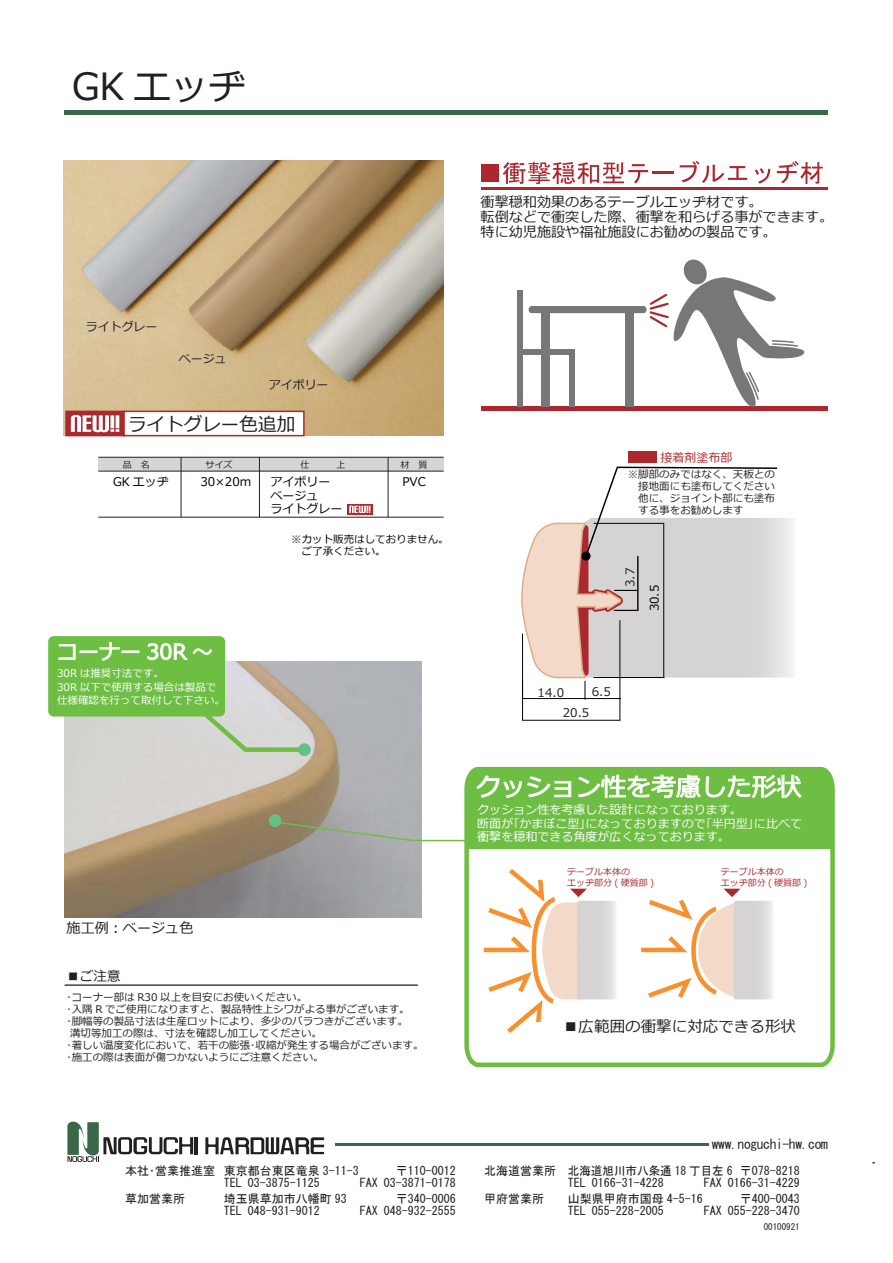
<style>
.page{position:relative;width:893px;height:1263px;background:#fff}
.page>*{position:absolute;margin:0;border:0;box-sizing:border-box;transform-origin:0 0}
.t1{font:37.5px "Meiryo";color:#231f20}
.t2{font:25.05px "Meiryo";color:#fff}
.t3{font:21px "Meiryo";color:#fff}
.t4{font:18.6px "Meiryo";color:#231f20}
.t5{font:15.6px "Meiryo";color:#231f20}
.t6{font:14.1px/15px "Meiryo";color:#231f20}
.t7{font:13.5px "MS Gothic";letter-spacing:-.025em;color:#231f20}
.t8{font:13.5px "Meiryo";color:#231f20}
.t9{font:12px/12.3px "MS Gothic";color:#231f20}
.t10{font:12px/13.5px "Meiryo";color:#fff}
.t11{font:12px "Meiryo";color:#231f20}
.t12{font:12px/13.5px "Meiryo";color:#000002}
.t13{font:12px "Meiryo";color:#ab292e}
.t14{font:12px "Meiryo";color:#050100}
.t15{font:10.5px/12px "Meiryo";color:#231f20;text-align:justify}
.t16{font:10.5px/13.5px "Meiryo";color:#fff}
.t17{font:10.5px/12px "Meiryo";color:#000002}
.t18{font:9px/10.5px "Meiryo";color:#ab292e}
.t19{font:9px "Meiryo";color:#231f20}
.t20{font:9px "MS Gothic";color:#231f20}
</style>
<div class="page">
<hr style="left:335px;top:1143px;width:374px;height:2px;background:#3a6748">
<hr style="left:64px;top:110px;width:763px;height:4px;background:#3a6748">
<hr style="left:195px;top:1137px;width:3px;height:17px;background:#231f20">
<svg style="left:67px;top:1121px;width:126px;height:41px"></svg>
<svg style="left:205px;top:1137px;width:119px;height:17px"></svg>
<img style="left:64px;top:161px;width:380px;height:275px">
<hr style="left:481px;top:188px;width:346px;height:2px;background:#ab292e">
<div style="left:481px;top:164px;width:17px;height:18px;background:#ab292e"></div>
<svg style="left:503px;top:162px;width:145px;height:22px"></svg>
<hr style="left:652px;top:172px;width:22px;height:2px;background:#ab292e">
<svg style="left:680px;top:161px;width:67px;height:22px"></svg>
<svg style="left:755px;top:168px;width:16px;height:16px"></svg>
<svg style="left:777px;top:161px;width:46px;height:23px"></svg>
<hr style="left:481px;top:407px;width:346px;height:4px;background:#ab292e">
<div style="left:625px;top:313px;width:8px;height:94px;background:#757779"></div>
<div style="left:541px;top:313px;width:9px;height:94px;background:#757779"></div>
<svg style="left:648px;top:259px;width:157px;height:148px"></svg>
<div style="left:517px;top:290px;width:5px;height:117px;background:#757779"></div>
<div style="left:569px;top:355px;width:5px;height:52px;background:#757779"></div>
<div style="left:522px;top:350px;width:52px;height:5px;background:#757779"></div>
<div style="left:528px;top:306px;width:118px;height:7px;background:#757779;border-radius:3px"></div>
<svg style="left:68px;top:414px;width:54px;height:19px"></svg>
<div style="left:65px;top:411px;width:60px;height:25px;border:2px solid #ab292e"></div>
<div style="left:124px;top:411px;width:180px;height:25px;background:#fff"></div>
<div style="left:123px;top:411px;width:182px;height:25px;border:2px solid #ab292e"></div>
<svg style="left:71px;top:415px;width:48px;height:17px"></svg>
<svg style="left:347px;top:504px;width:25px;height:11px"></svg>
<svg style="left:349px;top:506px;width:21px;height:7px"></svg>
<div style="left:98px;top:457px;width:346px;height:14px;background:#d3d5d7"></div>
<hr style="left:98px;top:517px;width:346px;height:1px;background:#242021">
<hr style="left:181px;top:457px;width:1px;height:60px;background:#242021">
<hr style="left:259px;top:457px;width:1px;height:60px;background:#242021">
<hr style="left:388px;top:457px;width:1px;height:60px;background:#242021">
<hr style="left:98px;top:471px;width:346px;height:1px;background:#242021">
<hr style="left:98px;top:457px;width:346px;height:1px;background:#242021">
<hr style="left:65px;top:985px;width:353px;height:1px;background:#050100">
<hr style="left:619px;top:621px;width:1px;height:99px;background:#050100">
<hr style="left:522px;top:720px;width:98px;height:1px;background:#050100">
<hr style="left:522px;top:634px;width:1px;height:86px;background:#050100">
<div style="left:628px;top:451px;width:28px;height:12px;background:#ab292e"></div>
<svg style="left:521px;top:466px;width:272px;height:238px"></svg>
<img style="left:65px;top:662px;width:356px;height:256px">
<div style="left:48px;top:636px;width:177px;height:81px;background:#6ebe44;border-radius:6px"></div>
<svg style="left:58px;top:642px;width:81px;height:19px"></svg>
<svg style="left:147px;top:643px;width:66px;height:17px"></svg>
<svg style="left:189px;top:699px;width:120px;height:55px;background:#c4d0b9"></svg>
<svg style="left:464px;top:766px;width:371px;height:302px"></svg>
<svg style="left:272px;top:769px;width:560px;height:80px;background:#8ebe70"></svg>
<svg style="left:479px;top:864px;width:138px;height:174px"></svg>
<svg style="left:636px;top:889px;width:138px;height:114px"></svg>
<div style="left:298px;top:743px;width:13px;height:13px;background:#64c086;border-radius:50%"></div>
<div style="left:269px;top:814px;width:12px;height:13px;background:#64c086;border-radius:50%"></div>
<h1 class="t1" style="left:72px;top:65px;width:175px">GK エッヂ</h1>
<p class="t6" style="left:481px;top:195px;width:354px">衝撃穏和効果のあるテーブルエッヂ材です。<br>転倒などで衝突した際、衝撃を和らげる事ができます。特に幼児施設や福祉施設にお勧めの製品です。</p>
<p class="t11" style="left:86px;top:320px;width:73px">ライトグレー</p>
<p class="t11" style="left:179px;top:352px;width:49px">ベージュ</p>
<p class="t11" style="left:269px;top:378px;width:61px">アイボリー</p>
<h3 class="t4" style="left:128px;top:413px;width:169px">ライトグレー色追加</h3>
<p class="t19" style="left:206px;top:460px;width:28px">サイズ</p>
<p class="t19" style="left:401px;top:460px;width:28px">材 質</p>
<p class="t19" style="left:123px;top:460px;width:28px">品 名</p>
<p class="t19" style="left:300px;top:460px;width:10px">仕</p>
<p class="t19" style="left:336px;top:460px;width:10px">上</p>
<p class="t12" style="left:200px;top:476px;width:52px">30×20m</p>
<p class="t12" style="left:113px;top:476px;width:57px">GK エッヂ</p>
<p class="t12" style="left:270px;top:476px;width:74px">アイボリーベージュ<br>ライトグレー</p>
<p class="t12" style="left:402px;top:476px;width:25px">PVC</p>
<p class="t17" style="left:302px;top:533px;width:148px;text-indent:-10px">※カット販売はしておりません。ご了承ください。</p>
<h3 class="t3" style="left:57px;top:640px;width:157px">コーナー 30R ～</h3>
<p class="t16" style="left:57px;top:667px;width:169px">30R は推奨寸法です。<br>30R 以下で使用する場合は製品で仕様確認を行って取付して下さい。</p>
<p class="t6" style="left:67px;top:920px;width:128px">施工例：ベージュ色</p>
<p class="t8" style="left:67px;top:968px;width:55px">■ご注意</p>
<p class="t15" style="left:67px;top:991px;width:242px">･コーナー部は R30 以上を目安にお使いください。</p>
<p class="t15" style="left:67px;top:1003px;width:345px">･入隅 R でご使用になりますと、製品特性上シワがよる事がございます。</p>
<p class="t15" style="left:67px;top:1015px;width:343px">･脚幅等の製品寸法は生産ロットにより、多少のバラつきがございます。</p>
<p class="t15" style="left:70px;top:1027px;width:253px">溝切等加工の際は、寸法を確認し加工してください。</p>
<p class="t15" style="left:67px;top:1039px;width:358px">･著しい温度変化において、若干の膨張･収縮が発生する場合がございます。</p>
<p class="t15" style="left:67px;top:1051px;width:259px">･施工の際は表面が傷つかないようにご注意ください。</p>
<p class="t13" style="left:660px;top:451px;width:73px">接着剤塗布部</p>
<p class="t15" style="left:638px;top:469px;width:138px;text-indent:-10px">※脚部のみではなく、天板との接地面にも塗布してください他に、ジョイント部にも塗布する事をお勧めします</p>
<p class="t11" style="left:623px;top:587px;width:21px;rotate:-90deg">3.7</p>
<p class="t14" style="left:648px;top:611px;width:28px;rotate:-90deg">30.5</p>
<p class="t11" style="left:537px;top:686px;width:28px">14.0</p>
<p class="t11" style="left:592px;top:685px;width:21px">6.5</p>
<p class="t11" style="left:563px;top:705px;width:28px">20.5</p>
<h2 class="t2" style="left:476px;top:773px;width:327px">クッション性を考慮した形状</h2>
<p class="t10" style="left:477px;top:803px;width:326px">クッション性を考慮した設計になっております。<br>断面が｢かまぼこ型｣になっておりますので｢半円型｣に比べて衝撃を穏和できる角度が広くなっております。</p>
<p class="t18" style="left:567px;top:867px;width:88px">テーブル本体の<br>エッヂ部分 ( 硬質部 )</p>
<p class="t18" style="left:721px;top:867px;width:88px">テーブル本体の<br>エッヂ部分 ( 硬質部 )</p>
<h3 class="t5" style="left:563px;top:1018px;width:235px">■広範囲の衝撃に対応できる形状</h3>
<p class="t9" style="left:224px;top:1164px;width:136px;text-indent:-99px">本社･営業推進室 東京都台東区竜泉 3-11-3<br>TEL 03-3875-1125</p>
<p class="t9" style="left:360px;top:1164px;width:98px;text-align:right">〒110-0012<br>FAX 03-3871-0178</p>
<p class="t9" style="left:125px;top:1192px;width:61px">草加営業所</p>
<p class="t9" style="left:224px;top:1192px;width:124px">埼玉県草加市八幡町 93<br>TEL 048-931-9012</p>
<p class="t9" style="left:360px;top:1192px;width:98px;text-align:right">〒340-0006<br>FAX 048-932-2555</p>
<p class="t7" style="left:712px;top:1138px;width:117px">www.noguchi-hw.com</p>
<p class="t9" style="left:568px;top:1164px;width:166px;text-indent:-84px">北海道営業所 北海道旭川市八条通 18 丁目左 6<br>TEL 0166-31-4228</p>
<p class="t9" style="left:704px;top:1164px;width:97px;text-align:right">〒078-8218<br>FAX 0166-31-4229</p>
<p class="t9" style="left:484px;top:1192px;width:61px">甲府営業所</p>
<p class="t9" style="left:568px;top:1192px;width:136px">山梨県甲府市国母 4-5-16<br>TEL 055-228-2005</p>
<p class="t9" style="left:704px;top:1192px;width:97px;text-align:right">〒400-0043<br>FAX 055-228-3470</p>
<p class="t20" style="left:764px;top:1222px;width:37px">00100921</p>
</div>
